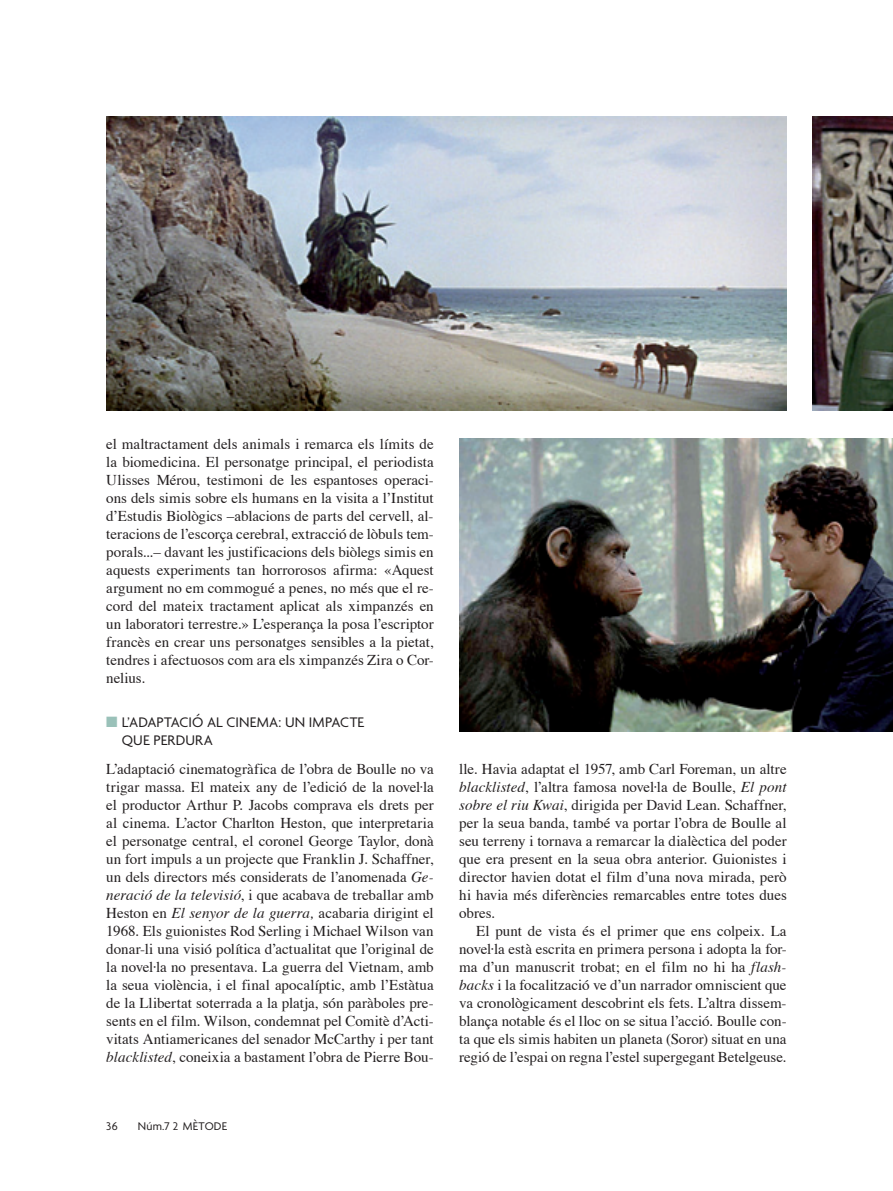
<style>
.page{position:relative;width:893px;height:1191px;background:#fff}
.page>*{position:absolute;margin:0;border:0;box-sizing:border-box;transform-origin:0 0}
.t1{font:15px/18px "Times";color:#231f20;text-align:justify}
.t2{font:15px/18px "Agenda";letter-spacing:.01em;color:#231f20}
.t3{font:12px "Agenda";letter-spacing:.02em;color:#231f20}
.s1{color:#9ac1b9}
.s2{font-style:italic}
</style>
<div class="page">
<img style="left:106px;top:117px;width:681px;height:293px">
<img style="left:812px;top:117px;width:81px;height:293px">
<img style="left:459px;top:438px;width:434px;height:293px">
<p class="t1" style="left:106px;top:436px;width:329px">el maltractament dels animals i remarca els límits de la biomedicina. El personatge principal, el periodista Ulisses Mérou, testimoni de les espantoses operaci&shy;ons dels simis sobre els humans en la visita a l’Institut d’Estudis Biològics –ablacions de parts del cervell, al&shy;teracions de l’escorça cerebral, extracció de lòbuls tem&shy;porals...– davant les justificacions dels biòlegs simis en aquests experiments tan horrorosos afirma: «Aquest argument no em commogué a penes, no més que el re&shy;cord del mateix tractament aplicat als ximpanzés en un laboratori terrestre.» L’esperança la posa l’escriptor francès en crear uns personatges sensibles a la pietat, tendres i afectuosos com ara els ximpanzés Zira o Cor&shy;nelius.</p>
<p class="t2" style="left:122px;top:714px;width:244px;text-indent:-16px"><span class="s1">■</span> L’ADAPTACIÓ AL CINEMA: UN IMPACTE<br>QUE PERDURA</p>
<p class="t1" style="left:106px;top:761px;width:329px">L’adaptació cinematogràfica de l’obra de Boulle no va trigar massa. El mateix any de l’edició de la novel·la el productor Arthur P. Jacobs comprava els drets per al cinema. L’actor Charlton Heston, que interpretaria el personatge central, el coronel George Taylor, donà un fort impuls a un projecte que Franklin J. Schaffner, un dels directors més considerats de l’anomenada <span class="s2">Ge&shy;neració de la televisió</span>, i que acabava de treballar amb Heston en <span class="s2">El senyor de la guerra,</span> acabaria dirigint el 1968. Els guionistes Rod Serling i Michael Wilson van donar-li una visió política d’actualitat que l’original de la novel·la no presentava. La guerra del Vietnam, amb la seua violència, i el final apocalíptic, amb l’Estàtua de la Llibertat soterrada a la platja, són paràboles pre&shy;sents en el film. Wilson, condemnat pel Comitè d’Acti&shy;vitats Antiamericanes del senador McCarthy i per tant <span class="s2">blacklisted</span>, coneixia a bastament l’obra de Pierre Bou-</p>
<p class="t1" style="left:459px;top:761px;width:329px">lle. Havia adaptat el 1957, amb Carl Foreman, un altre <span class="s2">blacklisted</span>, l’altra famosa novel·la de Boulle, <span class="s2">El pont sobre el riu Kwai</span>, dirigida per David Lean. Schaffner, per la seua banda, també va portar l’obra de Boulle al seu terreny i tornava a remarcar la dialèctica del poder que era present en la seua obra anterior. Guionistes i director havien dotat el film d’una nova mirada, però hi havia més diferències remarcables entre totes dues obres.</p>
<p class="t1" style="left:459px;top:923px;width:329px;text-indent:17px">El punt de vista és el primer que ens colpeix. La novel·la està escrita en primera persona i adopta la for&shy;ma d’un manuscrit trobat; en el film no hi ha <span class="s2">flash&shy;backs</span> i la focalització ve d’un narrador omniscient que va cronològicament descobrint els fets. L’altra dissem&shy;blança notable és el lloc on se situa l’acció. Boulle con&shy;ta que els simis habiten un planeta (Soror) situat en una regió de l’espai on regna l’estel supergegant Betelgeuse.</p>
<p class="t3" style="left:106px;top:1121px;width:13px">36</p>
<p class="t3" style="left:138px;top:1121px;width:91px">Núm. 7 2 MÈTODE</p>
</div>
